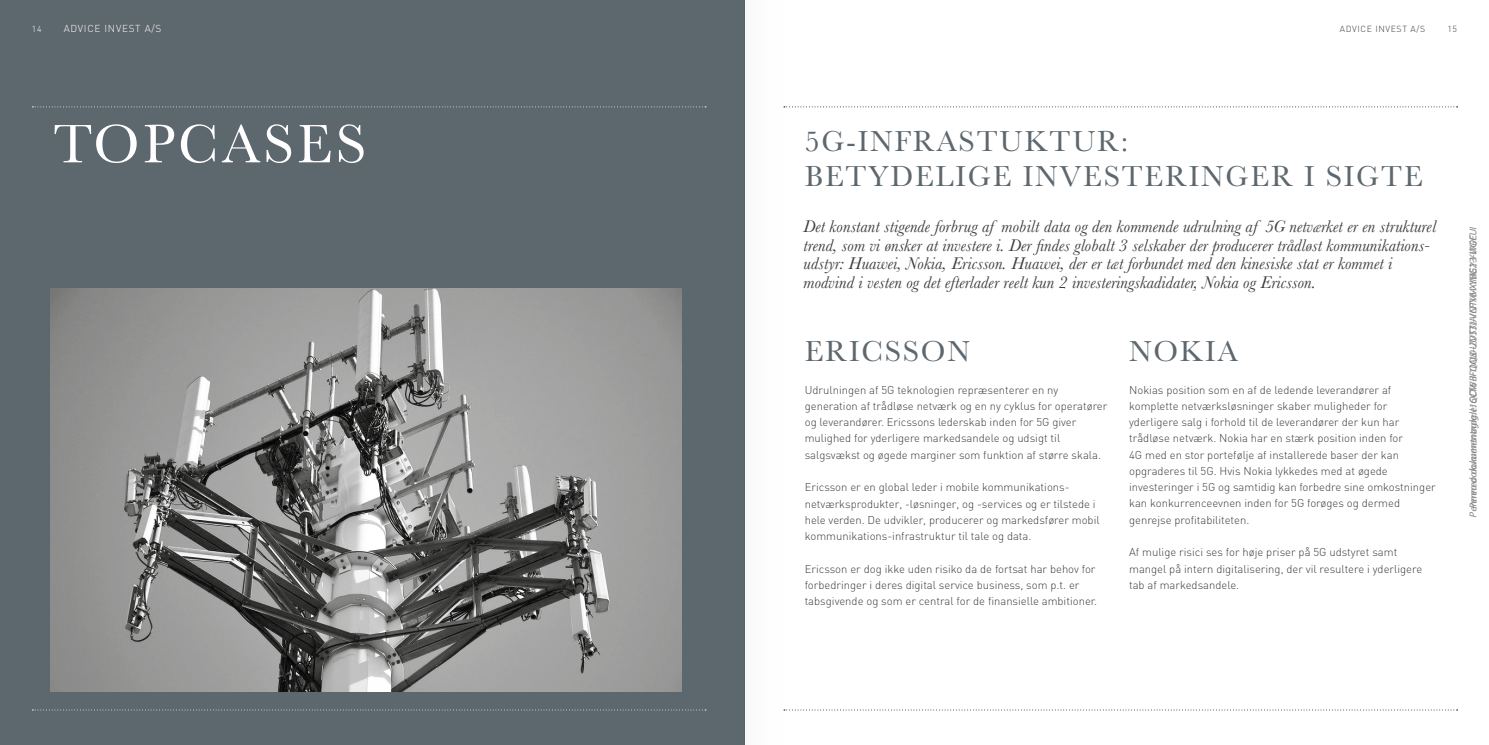
<style>
.page{position:relative;width:1489px;height:745px;background:#fff}
.page>*{position:absolute;margin:0;border:0;box-sizing:border-box;transform-origin:0 0}
.t1{font:56.25px "Baskerville";letter-spacing:.06em;color:#fff}
.t2{font:30px/35px "Baskerville";letter-spacing:.06em;color:#5d676e}
.t3{font:italic 17.5px/18.8px "Baskerville";letter-spacing:.005em;color:#3c3c3b}
.t4{font:300 11.25px/16.2px "DIN";color:#3c3c3b}
.t5{font:italic 10px "Myriad Pro";color:#888}
.t6{font:300 10px "DIN";letter-spacing:.07em;color:#fff}
.t7{font:300 8.75px "DIN";color:#3c3c3b}
.t8{font:300 8.75px "DIN";color:#fff}
</style>
<div class="page">
<div style="left:0;top:0;width:744px;height:744px;background:#5d676e"></div>
<svg style="left:784px;top:709px;width:673px;height:1px"></svg>
<svg style="left:32px;top:106px;width:674px;height:1px"></svg>
<svg style="left:32px;top:709px;width:674px;height:1px"></svg>
<svg style="left:784px;top:106px;width:673px;height:1px"></svg>
<img style="left:51px;top:288px;width:630px;height:403px">
<div style="left:744px;top:0;width:39px;height:744px;background:#f6f6f6"></div>
<p class="t8" style="left:32px;top:23px;width:11px">14</p>
<p class="t6" style="left:64px;top:22px;width:99px">ADVICE INVEST A/S</p>
<p class="t7" style="left:1339px;top:23px;width:87px">ADVICE INVEST A/S</p>
<p class="t7" style="left:1447px;top:23px;width:11px">15</p>
<h1 class="t1" style="left:53px;top:115px;width:314px">TOPCASES</h1>
<h2 class="t2" style="left:804px;top:125px;width:619px">5G-INFRASTUKTUR:<br>BETYDELIGE INVESTERINGER I SIGTE</h2>
<p class="t3" style="left:803px;top:217px;width:634px">Det konstant stigende forbrug af mobilt data og den kommende udrulning af 5G netværket er en strukturel trend, som vi ønsker at investere i. Der findes globalt 3 selskaber der producerer trådløst kommunikations&shy;udstyr: Huawei, Nokia, Ericsson. Huawei, der er tæt forbundet med den kinesiske stat er kommet i modvind i vesten og det efterlader reelt kun 2 investeringskadidater, Nokia og Ericsson.</p>
<p class="t5" style="left:1469px;top:517px;width:293px;rotate:-90deg">Penneo dokument øg le:I1QDW-IFQQ8-UOT3J-VNTVM-YBGY3-W0FUI</p>
<p class="t5" style="left:1468px;top:509px;width:277px;rotate:-90deg">Penneo dokumentnøgle:6CT6B-1IAL0-ZVSTU-ICFY6-XIME2-YI7GC</p>
<h2 class="t2" style="left:1129px;top:334px;width:110px">NOKIA</h2>
<p class="t4" style="left:1129px;top:381px;width:308px">Nokias position som en af de ledende leverandører af komplette netværksløsninger skaber muligheder for yderligere salg i forhold til de leverandører der kun har trådløse netværk. Nokia har en stærk position inden for<br>4G med en stor portefølje af installerede baser der kan opgraderes til 5G. Hvis Nokia lykkedes med at øgede investeringer i 5G og samtidig kan forbedre sine omkostninger kan konkurrenceevnen inden for 5G forøges og dermed genrejse profitabiliteten.</p>
<p class="t4" style="left:1129px;top:543px;width:294px">Af mulige risici ses for høje priser på 5G udstyret samt mangel på intern digitalisering, der vil resultere i yderligere tab af markedsandele.</p>
<h2 class="t2" style="left:804px;top:334px;width:167px">ERICSSON</h2>
<p class="t4" style="left:804px;top:381px;width:304px">Udrulningen af 5G teknologien repræsenterer en ny generation af trådløse netværk og en ny cyklus for operatører og leverandører. Ericssons lederskab inden for 5G giver mulighed for yderligere markedsandele og udsigt til salgsvækst og øgede marginer som funktion af større skala.</p>
<p class="t4" style="left:804px;top:478px;width:296px">Ericsson er en global leder i mobile kommunikations&shy;netværksprodukter, -løsninger, og -services og er tilstede i hele verden. De udvikler, producerer og markedsfører mobil kommunikations-infrastruktur til tale og data.</p>
<p class="t4" style="left:804px;top:560px;width:294px">Ericsson er dog ikke uden risiko da de fortsat har behov for forbedringer i deres digital service business, som p.t. er tabsgivende og som er central for de finansielle ambitioner.</p>
</div>
